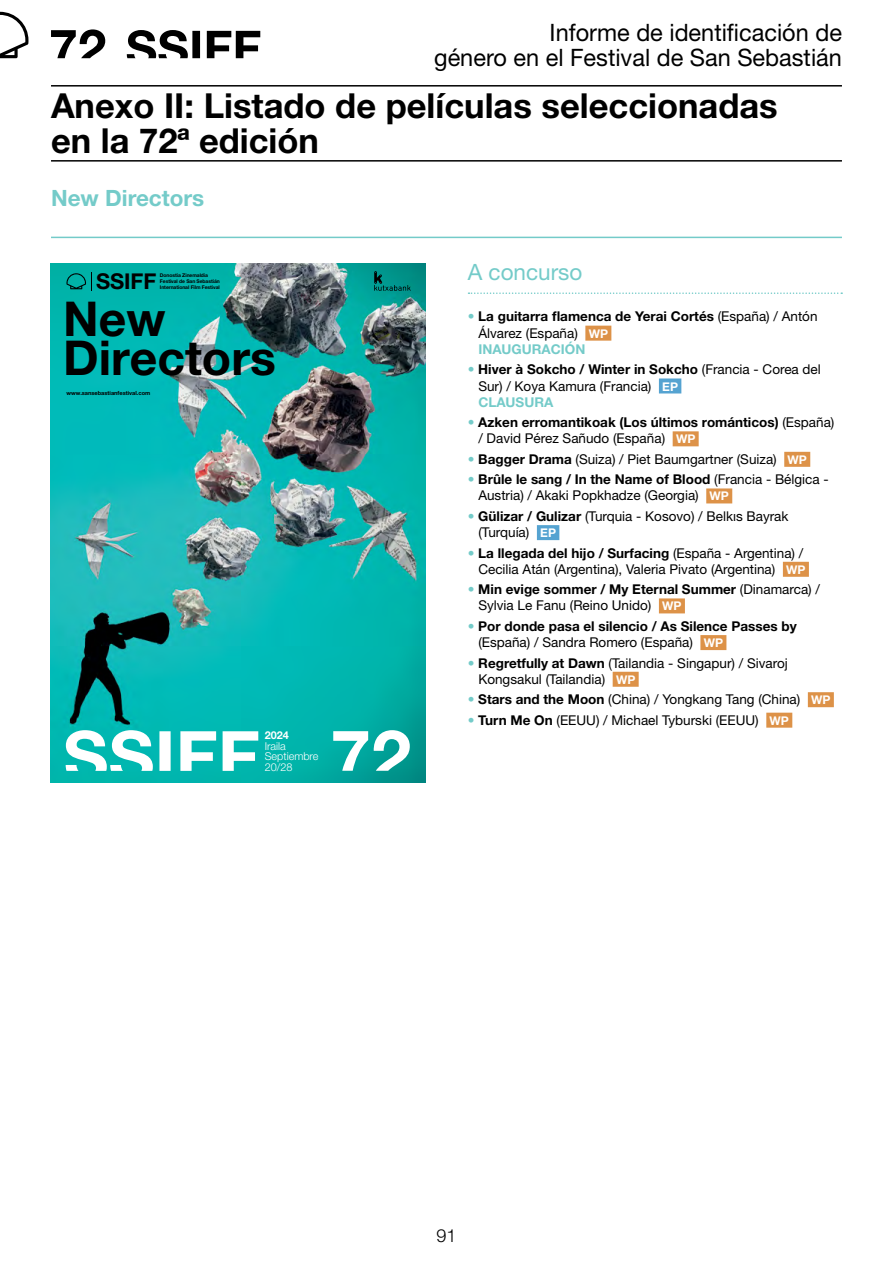
<style>
.page{position:relative;width:893px;height:1263px;background:#fff}
.page>*{position:absolute;margin:0;border:0;box-sizing:border-box;transform-origin:0 0}
.t1{font:700 48px/39px "Helvetica Neue LT Pro";color:#000}
.t2{font:700 34.5px/34.5px "Helvetica Neue LT Std";color:#000}
.t3{font:24px/25.5px "Helvetica Neue LT Std";color:#000;text-align:right}
.t4{font:700 22.5px "Helvetica Neue LT Std";color:#74cbc9}
.t5{font:22.5px "Helvetica Neue LT Pro";color:#74cbc9}
.t6{font:700 21.75px "Helvetica Neue LT Pro";letter-spacing:-.005em;color:#000}
.t7{font:300 18px "Helvetica Neue LT Std";color:#000}
.t8{font:13.5px/16.2px "Helvetica Neue LT Std";color:#000}
.t9{font:700 13.5px/16.2px "Helvetica Neue LT Std";color:#000}
.t10{font:300 10.8px/10.6px "Helvetica Neue LT Pro";color:#fff}
.t11{font:700 10.8px "Helvetica Neue LT Pro";color:#fff}
.t12{font:700 5.7px "Helvetica Neue LT Pro";color:#000}
.t13{font:700 4.95px/5.8px "Helvetica Neue LT Pro";letter-spacing:-.01em;color:#000}
.s1{color:#74cbc9}
.s2{font-weight:400}
.s3{font-size:12px;color:#fff}
.s4{font-weight:700;color:#74cbc9}
.s5{font-weight:700}
.s6{font-weight:700;font-size:12px;color:#fff}
</style>
<div class="page">
<svg style="left:0;top:12px;width:28px;height:46px"></svg>
<hr style="left:51px;top:85px;width:791px;height:2px;background:#000">
<svg style="left:127px;top:30px;width:133px;height:28px"></svg>
<svg style="left:51px;top:29px;width:54px;height:29px"></svg>
<hr style="left:51px;top:237px;width:791px;height:1px;background:#74cbc9">
<hr style="left:51px;top:160px;width:791px;height:2px;background:#000">
<svg style="left:468px;top:292px;width:374px;height:2px"></svg>
<div style="left:585px;top:326px;width:26px;height:15px;background:#dd9248"></div>
<div style="left:659px;top:378px;width:22px;height:15px;background:#55a3d1"></div>
<div style="left:673px;top:431px;width:26px;height:15px;background:#dd9248"></div>
<div style="left:784px;top:452px;width:26px;height:15px;background:#dd9248"></div>
<div style="left:706px;top:488px;width:26px;height:15px;background:#dd9248"></div>
<div style="left:537px;top:525px;width:22px;height:15px;background:#55a3d1"></div>
<div style="left:783px;top:562px;width:26px;height:15px;background:#dd9248"></div>
<div style="left:659px;top:598px;width:26px;height:15px;background:#dd9248"></div>
<div style="left:700px;top:635px;width:26px;height:15px;background:#dd9248"></div>
<div style="left:613px;top:672px;width:26px;height:15px;background:#dd9248"></div>
<div style="left:808px;top:692px;width:26px;height:15px;background:#dd9248"></div>
<div style="left:766px;top:713px;width:26px;height:15px;background:#dd9248"></div>
<img style="left:51px;top:264px;width:374px;height:519px">
<svg style="left:374px;top:271px;width:37px;height:20px"></svg>
<svg style="left:66px;top:272px;width:26px;height:18px"></svg>
<svg style="left:66px;top:730px;width:192px;height:41px"></svg>
<svg style="left:333px;top:730px;width:77px;height:41px"></svg>
<h3 class="t3" style="left:434px;top:19px;width:409px">Informe de identificación de<br>género en el Festival de San Sebastián</h3>
<h2 class="t2" style="left:51px;top:88px;width:728px">Anexo II: Listado de películas seleccionadas en la 72ª edición</h2>
<h3 class="t4" style="left:51px;top:184px;width:155px">New Directors</h3>
<h3 class="t6" style="left:96px;top:268px;width:62px">SSIFF</h3>
<p class="t13" style="left:160px;top:272px;width:61px">Donostia Zinemaldia<br>Festival de San Sebastián</p>
<p class="t13" style="left:160px;top:284px;width:61px">International Film Festival</p>
<h1 class="t1" style="left:63px;top:298px;width:214px">New<br>Directors</h1>
<p class="t12" style="left:67px;top:389px;width:85px">www.sansebastianfestival.com</p>
<p class="t11" style="left:265px;top:728px;width:26px">2024</p>
<p class="t10" style="left:265px;top:740px;width:55px">Iraila<br>Septiembre<br>20/28</p>
<h3 class="t5" style="left:468px;top:258px;width:116px">A concurso</h3>
<p class="t9" style="left:478px;top:308px;width:341px;text-indent:-11px"><span class="s1">•</span> La guitarra flamenca de Yerai Cortés <span class="s2">(España) / Antón<br>Álvarez (España)</span> <span class="s3">WP<br></span><span class="s1">INAUGURACIÓN</span></p>
<p class="t8" style="left:478px;top:361px;width:344px;text-indent:-11px"><span class="s4">•</span> <span class="s5">Hiver à Sokcho / Winter in Sokcho</span> (Francia - Corea del<br>Sur) / Koya Kamura (Francia) <span class="s6">EP<br></span><span class="s4">CLAUSURA</span></p>
<p class="t9" style="left:478px;top:414px;width:358px;text-indent:-11px"><span class="s1">•</span> Azken erromantikoak (Los últimos románticos) <span class="s2">(España) / David Pérez Sañudo (España)</span> <span class="s3">WP</span></p>
<p class="t8" style="left:468px;top:451px;width:341px"><span class="s4">•</span> <span class="s5">Bagger Drama</span> (Suiza) / Piet Baumgartner (Suiza) <span class="s6">WP</span></p>
<p class="t8" style="left:478px;top:471px;width:352px;text-indent:-11px"><span class="s4">•</span> <span class="s5">Brûle le sang / In the Name of Blood</span> (Francia - Bélgica -<br>Austria) / Akaki Popkhadze (Georgia) <span class="s6">WP</span></p>
<p class="t8" style="left:478px;top:508px;width:312px;text-indent:-11px"><span class="s4">•</span> <span class="s5">Gülizar / Gulizar</span> (Turquia - Kosovo) / Belkıs Bayrak (Turquía) <span class="s6">EP</span></p>
<p class="t8" style="left:468px;top:544px;width:339px;text-align:right"><span class="s4">•</span> <span class="s5">La llegada del hijo / Surfacing</span> (España - Argentina) /<br>Cecilia Atán (Argentina), Valeria Pivato (Argentina) <span class="s6">WP</span></p>
<p class="t8" style="left:478px;top:581px;width:343px;text-indent:-11px"><span class="s4">•</span> <span class="s5">Min evige sommer / My Eternal Summer</span> (Dinamarca) /<br>Sylvia Le Fanu (Reino Unido) <span class="s6">WP</span></p>
<p class="t9" style="left:478px;top:618px;width:320px;text-indent:-11px"><span class="s1">•</span> Por donde pasa el silencio / As Silence Passes by <span class="s2">(España) / Sandra Romero (España)</span> <span class="s3">WP</span></p>
<p class="t8" style="left:478px;top:654px;width:311px;text-indent:-11px"><span class="s4">•</span> <span class="s5">Regretfully at Dawn</span> (Tailandia - Singapur) / Sivaroj<br>Kongsakul (Tailandia) <span class="s6">WP</span></p>
<p class="t8" style="left:468px;top:691px;width:364px"><span class="s4">•</span> <span class="s5">Stars and the Moon</span> (China) / Yongkang Tang (China) <span class="s6">WP</span></p>
<p class="t8" style="left:468px;top:711px;width:323px"><span class="s4">•</span> <span class="s5">Turn Me On</span> (EEUU) / Michael Tyburski (EEUU) <span class="s6">WP</span></p>
<h3 class="t7" style="left:436px;top:1224px;width:22px">91</h3>
</div>
